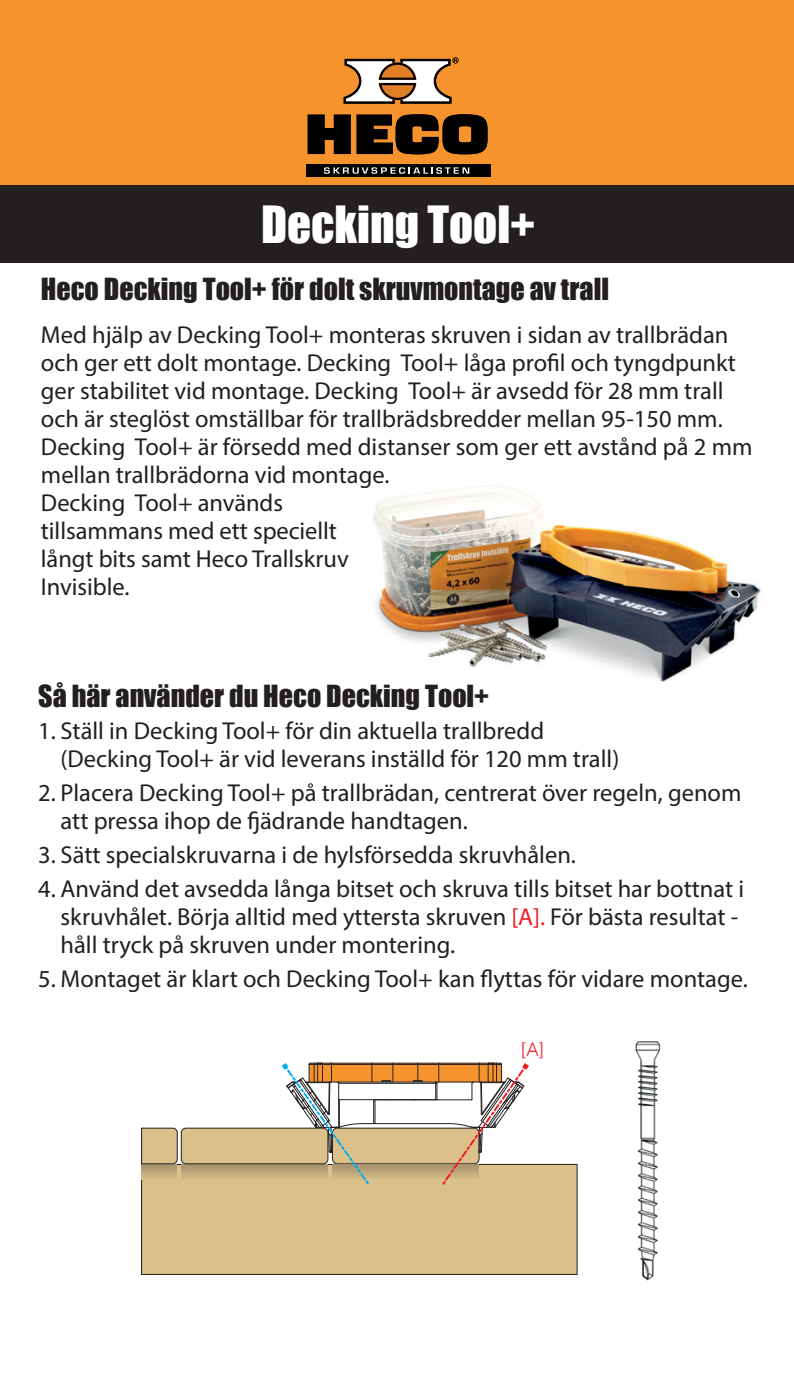
<style>
.page{position:relative;width:794px;height:1389px;background:#fff}
.page>*{position:absolute;margin:0;border:0;box-sizing:border-box;transform-origin:0 0}
.t1{font:47.25px "Impact";color:#fff}
.t2{font:28px "Impact";color:#231f20}
.t3{font:24.5px/28px "Myriad Pro";color:#231f20}
.t4{font:300 18.55px "Aktiv Grotesk";color:#ee1d23}
.s1{color:#ee1d23}
</style>
<div class="page">
<div style="left:0;top:0;width:794px;height:187px;background:#f7932c"></div>
<div style="left:0;top:186px;width:794px;height:77px;background:#231f20"></div>
<img style="left:373px;top:486px;width:388px;height:196px">
<svg style="left:343px;top:57px;width:115px;height:47px"></svg>
<svg style="left:308px;top:114px;width:179px;height:40px"></svg>
<div style="left:306px;top:164px;width:184px;height:13px;background:#000001"></div>
<svg style="left:324px;top:167px;width:145px;height:7px"></svg>
<div style="left:142px;top:1164px;width:435px;height:110px;background:#dbc08a"></div>
<div style="left:141px;top:1164px;width:436px;height:111px;border:1px solid #231f20"></div>
<svg style="left:142px;top:1165px;width:34px;height:15px"></svg>
<svg style="left:182px;top:1165px;width:100px;height:12px"></svg>
<div style="left:181px;top:1128px;width:147px;height:36px;background:#dbc08a;border-radius:5px"></div>
<div style="left:181px;top:1128px;width:147px;height:36px;border:1px solid #231f20;border-radius:5px"></div>
<svg style="left:141px;top:1128px;width:37px;height:36px"></svg>
<svg style="left:282px;top:1063px;width:247px;height:122px"></svg>
<svg style="left:522px;top:1063px;width:7px;height:7px"></svg>
<img style="left:635px;top:1041px;width:26px;height:240px">
<h1 class="t1" style="left:261px;top:188px;width:276px">Decking Tool+</h1>
<p class="t2" style="left:41px;top:267px;width:569px">Heco Decking Tool+ för dolt skruvmontage av trall</p>
<p class="t3" style="left:41px;top:320px;width:713px">Med hjälp av Decking Tool+ monteras skruven i sidan av trallbrädan och ger ett dolt montage. Decking Tool+ låga profil och tyngdpunkt ger stabilitet vid montage. Decking Tool+ är avsedd för 28 mm trall och är steglöst omställbar för trallbrädsbredder mellan 95-150 mm.<br>Decking Tool+ är försedd med distanser som ger ett avstånd på 2 mm mellan trallbrädorna vid montage.<br>Decking Tool+ används<br>tillsammans med ett speciellt<br>långt bits samt Heco Trallskruv<br>Invisible.</p>
<p class="t2" style="left:38px;top:674px;width:452px">Så här använder du Heco Decking Tool+</p>
<p class="t3" style="left:61px;top:717px;width:560px;text-indent:-22px">1. Ställ in Decking Tool+ för din aktuella trallbredd (Decking Tool+ är vid leverans inställd för 120 mm trall)</p>
<p class="t3" style="left:61px;top:779px;width:682px;text-indent:-22px">2. Placera Decking Tool+ på trallbrädan, centrerat över regeln, genom att pressa ihop de fjädrande handtagen.</p>
<p class="t3" style="left:38px;top:840px;width:539px">3. Sätt specialskruvarna i de hylsförsedda skruvhålen.</p>
<p class="t3" style="left:61px;top:874px;width:685px;text-indent:-22px">4. Använd det avsedda långa bitset och skruva tills bitset har bottnat i skruvhålet. Börja alltid med yttersta skruven <span class="s1">[A].</span> För bästa resultat - håll tryck på skruven under montering.</p>
<p class="t3" style="left:38px;top:964px;width:711px">5. Montaget är klart och Decking Tool+ kan flyttas för vidare montage.</p>
<p class="t4" style="left:521px;top:1039px;width:24px">[A]</p>
</div>
